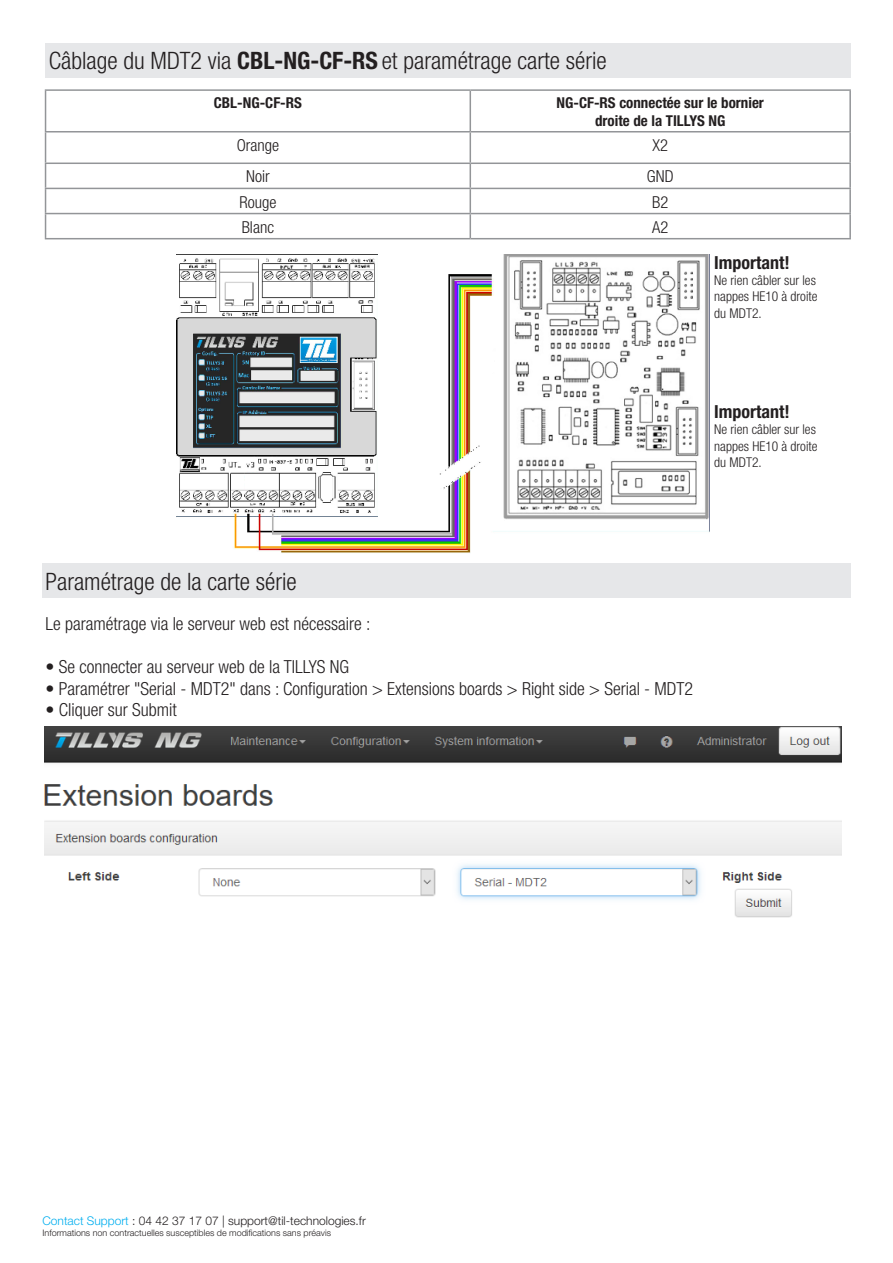
<style>
.page{position:relative;width:893px;height:1263px;background:#fff}
.page>*{position:absolute;margin:0;border:0;box-sizing:border-box;transform-origin:0 0}
.t1{font:300 condensed 24px "Helvetica Neue";color:#231f20}
.t2{font:300 condensed 18px "Helvetica Neue";color:#231f20}
.t3{font:700 condensed 18px "Helvetica Neue";color:#231f20}
.t4{font:300 condensed 16.5px "Helvetica Neue";color:#231f20}
.t5{font:700 condensed 15px "Helvetica Neue";color:#231f20}
.t6{font:300 condensed 13.5px "Helvetica Neue";color:#231f20}
.t7{font:300 12px "Helvetica Neue";color:#231f20}
.t8{font:300 9px "Helvetica Neue";color:#231f20}
.s1{font-weight:700}
.s2{color:#00aeef}
</style>
<div class="page">
<div style="left:45px;top:43px;width:805px;height:34px;background:#e6e7e9"></div>
<svg style="left:46px;top:91px;width:803px;height:147px"></svg>
<hr style="left:470px;top:91px;width:1px;height:40px;background:#939598">
<hr style="left:470px;top:132px;width:1px;height:31px;background:#939598">
<hr style="left:849px;top:132px;width:2px;height:31px;background:#939598">
<hr style="left:849px;top:164px;width:2px;height:24px;background:#939598">
<hr style="left:849px;top:189px;width:2px;height:24px;background:#939598">
<hr style="left:45px;top:213px;width:425px;height:1px;background:#939598">
<hr style="left:470px;top:213px;width:381px;height:1px;background:#939598">
<svg style="left:470px;top:164px;width:1px;height:74px"></svg>
<hr style="left:849px;top:214px;width:2px;height:24px;background:#939598">
<hr style="left:45px;top:238px;width:425px;height:1px;background:#939598">
<hr style="left:470px;top:238px;width:381px;height:1px;background:#939598">
<hr style="left:45px;top:131px;width:425px;height:1px;background:#939598">
<hr style="left:470px;top:131px;width:381px;height:1px;background:#939598">
<hr style="left:45px;top:163px;width:425px;height:1px;background:#939598">
<hr style="left:470px;top:163px;width:381px;height:1px;background:#939598">
<hr style="left:45px;top:188px;width:425px;height:1px;background:#939598">
<hr style="left:470px;top:188px;width:381px;height:1px;background:#939598">
<hr style="left:45px;top:89px;width:425px;height:2px;background:#939598">
<hr style="left:45px;top:91px;width:1px;height:40px;background:#939598">
<hr style="left:470px;top:89px;width:381px;height:2px;background:#939598">
<hr style="left:849px;top:91px;width:2px;height:40px;background:#939598">
<hr style="left:45px;top:132px;width:1px;height:31px;background:#939598">
<svg style="left:45px;top:164px;width:1px;height:74px"></svg>
<div style="left:43px;top:564px;width:808px;height:34px;background:#e6e7e9"></div>
<img style="left:176px;top:254px;width:533px;height:299px">
<img style="left:45px;top:726px;width:796px;height:192px">
<p class="t1" style="left:49px;top:47px;width:559px">Câblage du MDT2 via <span class="s1">CBL-NG-CF-RS</span> et paramétrage carte série</p>
<p class="t5" style="left:214px;top:93px;width:90px">CBL-NG-CF-RS</p>
<p class="t5" style="left:557px;top:93px;width:209px">NG-CF-RS connectée sur le bornier</p>
<p class="t5" style="left:595px;top:111px;width:132px">droite de la TILLYS NG</p>
<p class="t4" style="left:237px;top:136px;width:44px">Orange</p>
<p class="t4" style="left:652px;top:136px;width:17px">X2</p>
<p class="t4" style="left:246px;top:167px;width:25px">Noir</p>
<p class="t4" style="left:647px;top:167px;width:28px">GND</p>
<p class="t4" style="left:239px;top:192px;width:38px">Rouge</p>
<p class="t4" style="left:652px;top:192px;width:18px">B2</p>
<p class="t4" style="left:242px;top:217px;width:34px">Blanc</p>
<p class="t4" style="left:652px;top:217px;width:18px">A2</p>
<p class="t3" style="left:714px;top:252px;width:77px">Important!</p>
<p class="t6" style="left:714px;top:273px;width:103px">Ne rien câbler sur les</p>
<p class="t6" style="left:714px;top:289px;width:105px">nappes HE10 à droite</p>
<p class="t6" style="left:714px;top:305px;width:49px">du MDT2.</p>
<p class="t3" style="left:714px;top:401px;width:77px">Important!</p>
<p class="t6" style="left:714px;top:422px;width:103px">Ne rien câbler sur les</p>
<p class="t6" style="left:714px;top:438px;width:105px">nappes HE10 à droite</p>
<p class="t6" style="left:714px;top:454px;width:49px">du MDT2.</p>
<p class="t1" style="left:46px;top:568px;width:253px">Paramétrage de la carte série</p>
<p class="t2" style="left:46px;top:613px;width:326px">Le paramétrage via le serveur web est nécessaire :</p>
<p class="t2" style="left:46px;top:656px;width:305px">• Se connecter au serveur web de la TILLYS NG</p>
<p class="t2" style="left:46px;top:678px;width:649px">• Paramétrer "Serial - MDT2" dans : Configuration &gt; Extensions boards &gt; Right side &gt; Serial - MDT2</p>
<p class="t2" style="left:46px;top:700px;width:133px">• Cliquer sur Submit</p>
<p class="t7" style="left:43px;top:1214px;width:325px"><span class="s2">Contact Support</span> : 04 42 37 17 07 | support@til-technologies.fr</p>
<p class="t8" style="left:43px;top:1227px;width:290px">Informations non contractuelles susceptibles de modifications sans préavis</p>
</div>
